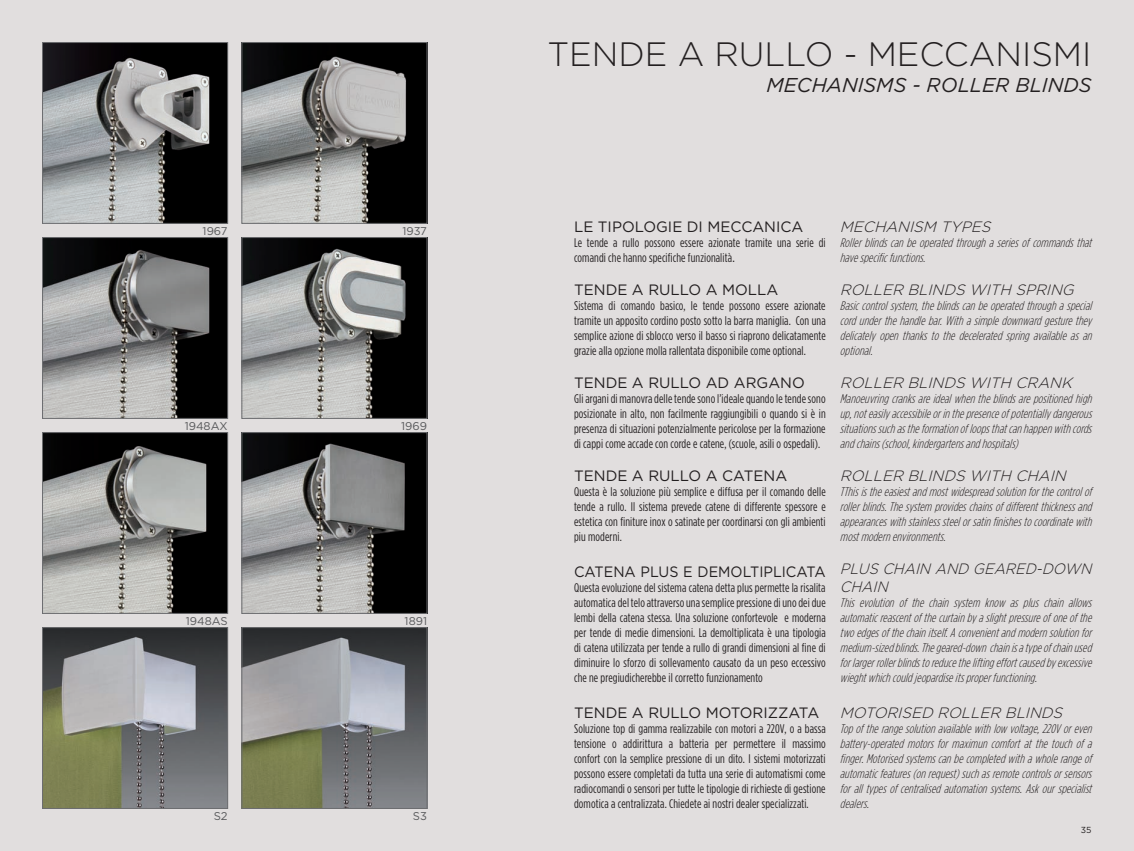
<style>
.page{position:relative;width:1134px;height:851px;background:#fff}
.page>*{position:absolute;margin:0;border:0;box-sizing:border-box;transform-origin:0 0}
.t1{font:300 33.75px "Gotham HTF";color:#231f20}
.t2{font:italic 20px "Gotham HTF";color:#231f20}
.t3{font:italic 300 15px "Gotham HTF";color:#231f20}
.t4{font:15px "Gotham HTF";color:#231f20}
.t5{font:italic 300 15px/18px "Gotham HTF";color:#231f20;scale:.95 1}
.t6{font:15px "Gotham HTF";color:#231f20;scale:.95 1}
.t7{font:condensed 12.5px/15px "Gotham HTF";letter-spacing:.01em;color:#231f20;text-align:justify}
.t8{font:italic 300 condensed 12.5px/15px "Gotham HTF";color:#231f20;text-align:justify}
.t9{font:11.25px "Gotham HTF";color:#57585a}
.t10{font:8.75px "Gotham HTF";color:#231f20}
.s1{font-stretch:normal}
</style>
<div class="page">
<div style="left:0;top:0;width:1134px;height:850px;background:#e1dede"></div>
<img style="left:44px;top:44px;width:182px;height:178px">
<div style="left:42px;top:42px;width:186px;height:182px;border:1px solid #6c6d70"></div>
<img style="left:243px;top:44px;width:182px;height:178px">
<div style="left:241px;top:42px;width:186px;height:182px;border:1px solid #6c6d70"></div>
<img style="left:44px;top:239px;width:182px;height:177px">
<div style="left:42px;top:237px;width:186px;height:181px;border:1px solid #6c6d70"></div>
<img style="left:243px;top:239px;width:182px;height:177px">
<div style="left:241px;top:237px;width:186px;height:181px;border:1px solid #6c6d70"></div>
<img style="left:44px;top:434px;width:182px;height:177px">
<div style="left:42px;top:432px;width:186px;height:181px;border:1px solid #6c6d70"></div>
<img style="left:44px;top:629px;width:182px;height:177px">
<div style="left:42px;top:627px;width:186px;height:181px;border:1px solid #6c6d70"></div>
<img style="left:243px;top:434px;width:182px;height:177px">
<div style="left:241px;top:432px;width:186px;height:181px;border:1px solid #6c6d70"></div>
<img style="left:243px;top:629px;width:182px;height:177px">
<div style="left:241px;top:627px;width:186px;height:181px;border:1px solid #6c6d70"></div>
<p class="t1" style="left:547px;top:36px;width:546px">TENDE A RULLO - MECCANISMI</p>
<p class="t2" style="left:766px;top:74px;width:326px">MECHANISMS - ROLLER BLINDS</p>
<p class="t9" style="left:203px;top:224px;width:27px">1967</p>
<p class="t9" style="left:185px;top:419px;width:44px">1948AX</p>
<p class="t9" style="left:186px;top:614px;width:43px">1948AS</p>
<p class="t9" style="left:214px;top:809px;width:15px">S2</p>
<p class="t9" style="left:402px;top:224px;width:26px">1937</p>
<p class="t9" style="left:401px;top:419px;width:27px">1969</p>
<p class="t9" style="left:405px;top:614px;width:24px">1891</p>
<p class="t9" style="left:413px;top:809px;width:16px">S3</p>
<p class="t4" style="left:574px;top:218px;width:231px">LE TIPOLOGIE DI MECCANICA</p>
<p class="t7" style="left:574px;top:235px;width:253px">Le tende a rullo possono essere azionate tramite una serie di comandi che hanno specifiche funzionalità<span class="s1">.</span></p>
<p class="t4" style="left:574px;top:281px;width:206px">TENDE A RULLO A MOLLA</p>
<p class="t7" style="left:574px;top:298px;width:253px">Sistema di comando basico, le tende possono essere azionate tramite un apposito cordino posto sotto la barra maniglia. Con una semplice azione di sblocco verso il basso si riaprono delicatamente grazie alla opzione molla rallentata disponibile come optional.</p>
<p class="t4" style="left:574px;top:374px;width:232px">TENDE A RULLO AD ARGANO</p>
<p class="t7" style="left:574px;top:391px;width:253px">Gli argani di manovra delle tende sono l’ideale quando le tende sono posizionate in alto, non facilmente raggiungibili o quando si è in presenza di situazioni potenzialmente pericolose per la formazione di cappi come accade con corde e catene, (scuole, asili o ospedali).</p>
<p class="t4" style="left:574px;top:467px;width:215px">TENDE A RULLO A CATENA</p>
<p class="t7" style="left:574px;top:484px;width:253px">Questa è la soluzione più semplice e diffusa per il comando delle tende a rullo. Il sistema prevede catene di differente spessore e estetica con finiture inox o satinate per coordinarsi con gli ambienti piu moderni.</p>
<p class="t6" style="left:574px;top:563px;width:266px">CATENA PLUS E DEMOLTIPLICATA</p>
<p class="t7" style="left:574px;top:580px;width:253px">Questa evoluzione del sistema catena detta plus permette la risalita automatica del telo attraverso una semplice pressione di uno dei due lembi della catena stessa. Una soluzione confortevole e moderna per tende di medie dimensioni. La demoltiplicata è una tipologia di catena utilizzata per tende a rullo di grandi dimensioni al fine di diminuire lo sforzo di sollevamento causato da un peso eccessivo che ne pregiudicherebbe il corretto funzionamento</p>
<p class="t4" style="left:574px;top:704px;width:247px">TENDE A RULLO MOTORIZZATA</p>
<p class="t7" style="left:574px;top:721px;width:253px">Soluzione top di gamma realizzabile con motori a 220V, o a bassa tensione o addirittura a batteria per permettere il massimo confort con la semplice pressione di un dito. I sistemi motorizzati possono essere completati da tutta una serie di automatismi come radiocomandi o sensori per tutte le tipologie di richieste di gestione domotica a centralizzata. Chiedete ai nostri dealer specializzati.</p>
<p class="t3" style="left:840px;top:218px;width:156px">MECHANISM TYPES</p>
<p class="t8" style="left:840px;top:235px;width:257px">Rollerblindscanbeoperatedthroughaseriesofcommandsthat havespecificfunctions.</p>
<p class="t3" style="left:840px;top:281px;width:240px">ROLLER BLINDS WITH SPRING</p>
<p class="t8" style="left:840px;top:298px;width:257px">Basiccontrolsystem,theblindscanbeoperatedthroughaspecial cordunderthehandlebar.Withasimpledownwardgesturethey delicatelyopenthankstothedeceleratedspringavailableasan optional.</p>
<p class="t3" style="left:840px;top:374px;width:238px">ROLLER BLINDS WITH CRANK</p>
<p class="t8" style="left:840px;top:391px;width:257px">Manoeuvringcranksareidealwhentheblindsarepositionedhigh up,noteasilyaccessibileorinthepresenceofpotentiallydangerous situationssuchastheformationofloopsthatcanhappenwithcords andchains(school,kindergartensandhospitals)</p>
<p class="t3" style="left:840px;top:467px;width:232px">ROLLER BLINDS WITH CHAIN</p>
<p class="t8" style="left:840px;top:484px;width:257px">TThisistheeasiestandmostwidespreadsolutionforthecontrolof rollerblinds.Thesystem provideschainsofdifferentthicknessand appearanceswithstainlesssteelorsatinfinishestocoordinatewith mostmodernenvironments.</p>
<p class="t5" style="left:840px;top:559px;width:271px">PLUS CHAIN AND GEARED-DOWN<br>CHAIN</p>
<p class="t8" style="left:840px;top:595px;width:257px">This evolution of the chain system know as plus chain allows automaticreascentofthecurtainbyaslightpressureofoneofthe twoedgesofthechainitself.Aconvenientandmodernsolutionfor medium-sizedblinds.Thegeared-downchainisatypeofchainused forlargerrollerblindstoreducetheliftingeffortcausedbyexcessive wieghtwhichcouldjeopardiseitsproperfunctioning.</p>
<p class="t3" style="left:840px;top:704px;width:228px">MOTORISED ROLLER BLINDS</p>
<p class="t8" style="left:840px;top:720px;width:257px">Topoftherangesolutionavailablewithlow voltage,220Voreven battery-operatedmotorsformaximuncomfortatthetouchofa finger.Motorisedsystemscanbecompletedwithawholerangeof automaticfeatures(onrequest)suchasremotecontrolsorsensors foralltypesofcentralisedautomationsystems.Askourspecialist dealers.</p>
<p class="t10" style="left:1081px;top:825px;width:12px">35</p>
</div>
